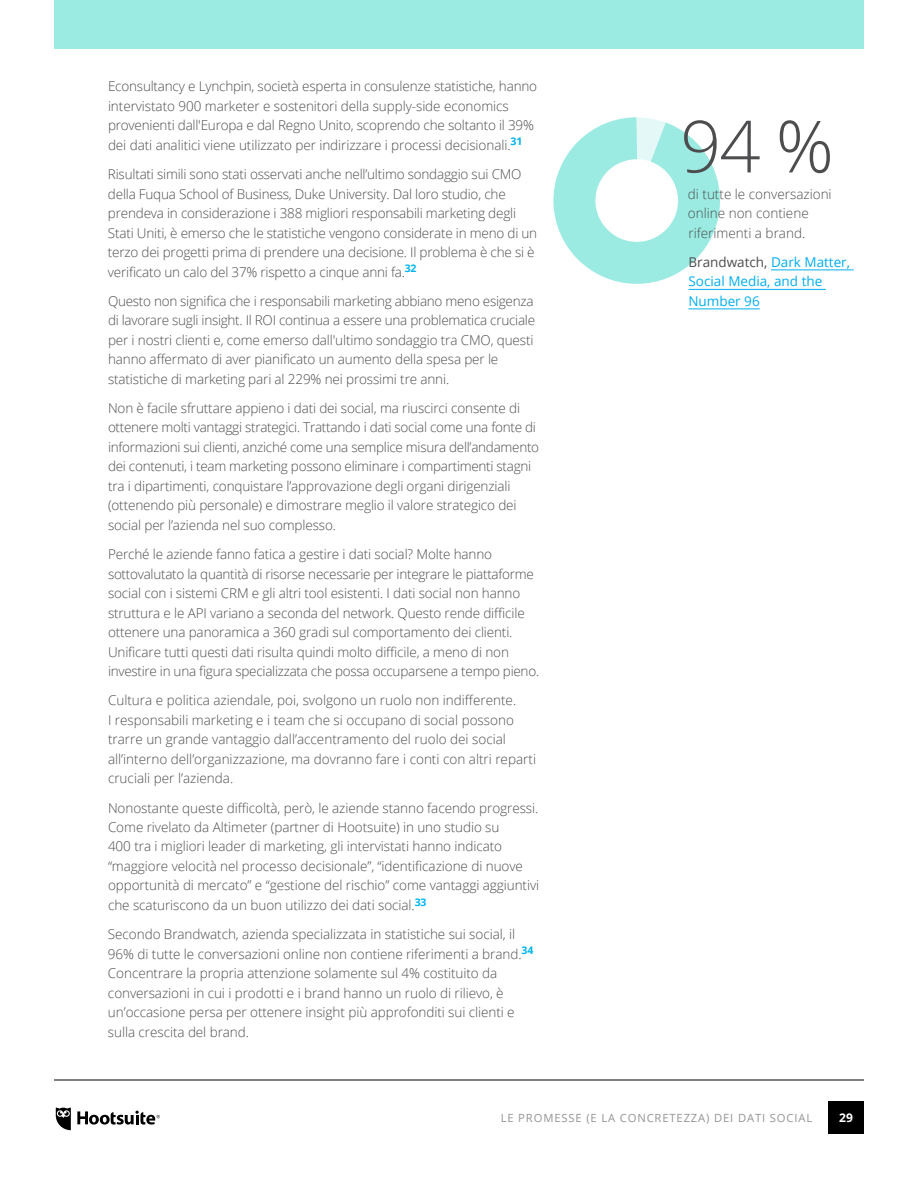
<style>
.page{position:relative;width:918px;height:1188px;background:#fff}
.page>*{position:absolute;margin:0;border:0;box-sizing:border-box;transform-origin:0 0}
.t1{font:300 72px "Open Sans";color:#4d4d4f}
.t2{font:300 13.5px/19.5px "Open Sans";letter-spacing:-.01em;color:#4d4d4f}
.t3{font:13.5px/19.5px "Open Sans";color:#00aeef}
.t4{font:700 12px "Open Sans";color:#fff}
.t5{font:11.25px "Open Sans";letter-spacing:.075em;color:#949494}
.s1{color:#4d4d4f}
</style>
<div class="page">
<svg style="left:553px;top:117px;width:188px;height:173px"></svg>
<hr style="left:771px;top:270px;width:83px;height:1px;background:#00aeef">
<hr style="left:689px;top:289px;width:137px;height:1px;background:#00aeef">
<hr style="left:688px;top:309px;width:72px;height:1px;background:#00aeef">
<svg style="left:56px;top:1108px;width:15px;height:22px"></svg>
<svg style="left:77px;top:1111px;width:83px;height:14px"></svg>
<hr style="left:54px;top:1080px;width:810px;height:1px;background:#000">
<div style="left:54px;top:0;width:810px;height:49px;background:#9bebe3"></div>
<div style="left:828px;top:1101px;width:36px;height:33px;background:#000"></div>
<p class="t2" style="left:108px;top:76px;width:431px">Econsultancy e Lynchpin, società esperta in consulenze statistiche, hanno intervistato 900 marketer e sostenitori della supply-side economics provenienti dall'Europa e dal Regno Unito, scoprendo che soltanto il 39% dei dati analitici viene utilizzato per indirizzare i processi decisionali.<sup>31</sup></p>
<p class="t2" style="left:108px;top:164px;width:431px">Risultati simili sono stati osservati anche nell’ultimo sondaggio sui CMO della Fuqua School of Business, Duke University. Dal loro studio, che prendeva in considerazione i 388 migliori responsabili marketing degli Stati Uniti, è emerso che le statistiche vengono considerate in meno di un terzo dei progetti prima di prendere una decisione. Il problema è che si è verificato un calo del 37% rispetto a cinque anni fa.<sup>32</sup></p>
<p class="t2" style="left:108px;top:291px;width:429px">Questo non significa che i responsabili marketing abbiano meno esigenza di lavorare sugli insight. Il ROI continua a essere una problematica cruciale per i nostri clienti e, come emerso dall'ultimo sondaggio tra CMO, questi hanno affermato di aver pianificato un aumento della spesa per le statistiche di marketing pari al 229% nei prossimi tre anni.</p>
<p class="t2" style="left:108px;top:398px;width:433px">Non è facile sfruttare appieno i dati dei social, ma riuscirci consente di ottenere molti vantaggi strategici. Trattando i dati social come una fonte di informazioni sui clienti, anziché come una semplice misura dell’andamento dei contenuti, i team marketing possono eliminare i compartimenti stagni tra i dipartimenti, conquistare l’approvazione degli organi dirigenziali (ottenendo più personale) e dimostrare meglio il valore strategico dei social per l’azienda nel suo complesso.</p>
<p class="t2" style="left:108px;top:544px;width:433px">Perché le aziende fanno fatica a gestire i dati social? Molte hanno sottovalutato la quantità di risorse necessarie per integrare le piattaforme social con i sistemi CRM e gli altri tool esistenti. I dati social non hanno struttura e le API variano a seconda del network. Questo rende difficile ottenere una panoramica a 360 gradi sul comportamento dei clienti.<br>Unificare tutti questi dati risulta quindi molto difficile, a meno di non investire in una figura specializzata che possa occuparsene a tempo pieno.</p>
<p class="t2" style="left:108px;top:690px;width:430px">Cultura e politica aziendale, poi, svolgono un ruolo non indifferente.<br>I responsabili marketing e i team che si occupano di social possono trarre un grande vantaggio dall’accentramento del ruolo dei social all’interno dell’organizzazione, ma dovranno fare i conti con altri reparti cruciali per l’azienda.</p>
<p class="t2" style="left:108px;top:797px;width:433px">Nonostante queste difficoltà, però, le aziende stanno facendo progressi.<br>Come rivelato da Altimeter (partner di Hootsuite) in uno studio su<br>400 tra i migliori leader di marketing, gli intervistati hanno indicato “maggiore velocità nel processo decisionale”, “identificazione di nuove opportunità di mercato” e “gestione del rischio” come vantaggi aggiuntivi che scaturiscono da un buon utilizzo dei dati social.<sup>33</sup></p>
<p class="t2" style="left:108px;top:924px;width:427px">Secondo Brandwatch, azienda specializzata in statistiche sui social, il 96% di tutte le conversazioni online non contiene riferimenti a brand.<sup>34<br></sup>Concentrare la propria attenzione solamente sul 4% costituito da conversazioni in cui i prodotti e i brand hanno un ruolo di rilievo, è un’occasione persa per ottenere insight più approfonditi sui clienti e sulla crescita del brand.</p>
<h1 class="t1" style="left:680px;top:97px;width:155px">94 %</h1>
<p class="t2" style="left:688px;top:184px;width:145px">di tutte le conversazioni online non contiene riferimenti a brand.</p>
<p class="t3" style="left:688px;top:252px;width:163px"><span class="s1">BRANDWATCH,</span> DARK MATTER,<br>SOCIAL MEDIA, AND THE<br>NUMBER 96</p>
<p class="t5" style="left:501px;top:1110px;width:35px">LE PROM</p>
<p class="t5" style="left:554px;top:1110px;width:208px">ESS E (E LA CO NCRETEZZA) DEI DATISO</p>
<p class="t5" style="left:786px;top:1110px;width:24px">CIAL</p>
<p class="t4" style="left:839px;top:1109px;width:15px">29</p>
</div>
